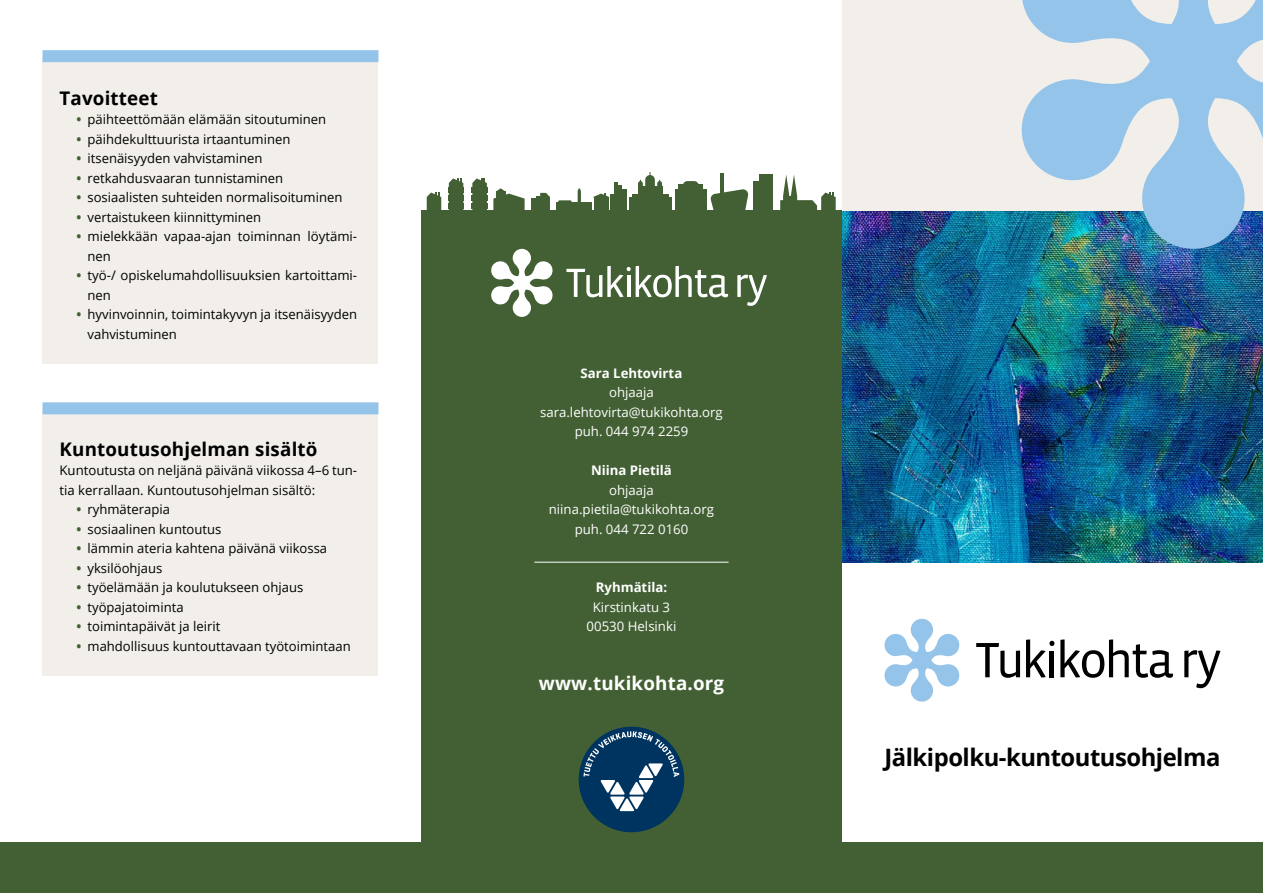
<style>
.page{position:relative;width:1263px;height:893px;background:#fff}
.page>*{position:absolute;margin:0;border:0;box-sizing:border-box;transform-origin:0 0}
.t1{font:700 24px "Open Sans";letter-spacing:-.02em;color:#000}
.t2{font:700 18.75px "Open Sans";letter-spacing:.01em;color:#000}
.t3{font:700 18.75px "Open Sans";letter-spacing:.01em;color:#fff}
.t4{font:13.2px/19.5px "Open Sans";color:#000}
.t5{font:13.2px/19.5px "Open Sans";color:#fff;text-align:center}
.t6{font:700 13.2px "Open Sans";color:#fff}
.s1{font-weight:700;color:#436034}
</style>
<div class="page">
<div style="left:0;top:842px;width:1263px;height:51px;background:#436034"></div>
<img style="left:842px;top:211px;width:421px;height:351px">
<div style="left:421px;top:211px;width:421px;height:682px;background:#436034"></div>
<div style="left:842px;top:0;width:421px;height:211px;background:#f2efea"></div>
<div style="left:43px;top:56px;width:335px;height:308px;background:#f2efea"></div>
<div style="left:43px;top:50px;width:335px;height:12px;background:#95c4eb"></div>
<div style="left:43px;top:408px;width:335px;height:268px;background:#f2efea"></div>
<div style="left:43px;top:402px;width:335px;height:12px;background:#95c4eb"></div>
<svg style="left:579px;top:727px;width:105px;height:105px"></svg>
<svg style="left:884px;top:619px;width:76px;height:83px"></svg>
<svg style="left:1184px;top:650px;width:36px;height:38px"></svg>
<svg style="left:1060px;top:639px;width:113px;height:39px"></svg>
<svg style="left:1026px;top:639px;width:28px;height:38px"></svg>
<svg style="left:976px;top:643px;width:44px;height:35px"></svg>
<svg style="left:491px;top:249px;width:62px;height:68px"></svg>
<svg style="left:737px;top:275px;width:30px;height:31px"></svg>
<svg style="left:566px;top:266px;width:162px;height:31px"></svg>
<div style="left:638px;top:187px;width:24px;height:24px;background:#436034"></div>
<svg style="left:638px;top:175px;width:24px;height:12px"></svg>
<div style="left:631px;top:194px;width:37px;height:9px;background:#436034"></div>
<div style="left:629px;top:197px;width:42px;height:14px;background:#436034"></div>
<div style="left:620px;top:190px;width:7px;height:21px;background:#436034"></div>
<div style="left:614px;top:185px;width:8px;height:26px;background:#436034"></div>
<div style="left:611px;top:194px;width:9px;height:17px;background:#436034"></div>
<div style="left:594px;top:197px;width:14px;height:14px;background:#436034"></div>
<svg style="left:593px;top:183px;width:25px;height:14px"></svg>
<div style="left:556px;top:203px;width:36px;height:8px;background:#436034"></div>
<div style="left:558px;top:200px;width:14px;height:5px;background:#436034;border-radius:2px"></div>
<svg style="left:578px;top:188px;width:3px;height:15px"></svg>
<svg style="left:540px;top:193px;width:10px;height:18px"></svg>
<div style="left:536px;top:196px;width:7px;height:15px;background:#436034"></div>
<div style="left:531px;top:199px;width:11px;height:12px;background:#436034"></div>
<div style="left:675px;top:190px;width:31px;height:21px;background:#436034"></div>
<div style="left:678px;top:185px;width:25px;height:14px;background:#436034"></div>
<div style="left:683px;top:181px;width:16px;height:9px;background:#436034;border-radius:5px"></div>
<hr style="left:720px;top:173px;width:3px;height:38px;background:#436034">
<svg style="left:710px;top:189px;width:39px;height:22px"></svg>
<div style="left:753px;top:181px;width:12px;height:30px;background:#436034"></div>
<div style="left:759px;top:174px;width:14px;height:37px;background:#436034"></div>
<svg style="left:780px;top:175px;width:56px;height:36px"></svg>
<svg style="left:427px;top:193px;width:14px;height:18px"></svg>
<svg style="left:471px;top:178px;width:54px;height:33px"></svg>
<svg style="left:448px;top:178px;width:16px;height:33px"></svg>
<svg style="left:1014px;top:0;width:249px;height:249px;fill:#95c4eb"></svg>
<hr style="left:534px;top:562px;width:195px;height:1px;background:#fff">
<h2 class="t2" style="left:60px;top:84px;width:100px">Tavoitteet</h2>
<p class="t4" style="left:77px;top:109px;width:251px"><span class="s1">•</span> päihteettömään elämään sitoutuminen</p>
<p class="t4" style="left:77px;top:129px;width:215px"><span class="s1">•</span> päihdekulttuurista irtaantuminen</p>
<p class="t4" style="left:77px;top:148px;width:187px"><span class="s1">•</span> itsenäisyyden vahvistaminen</p>
<p class="t4" style="left:77px;top:168px;width:208px"><span class="s1">•</span> retkahdusvaaran tunnistaminen</p>
<p class="t4" style="left:77px;top:187px;width:267px"><span class="s1">•</span> sosiaalisten suhteiden normalisoituminen</p>
<p class="t4" style="left:77px;top:207px;width:186px"><span class="s1">•</span> vertaistukeen kiinnittyminen</p>
<p class="t4" style="left:88px;top:226px;width:271px;text-indent:-11px"><span class="s1">•</span> mielekkään vapaa-ajan toiminnan löytämi&shy;nen</p>
<p class="t4" style="left:88px;top:265px;width:271px;text-indent:-11px"><span class="s1">•</span> työ-/ opiskelumahdollisuuksien kartoittami&shy;nen</p>
<p class="t4" style="left:88px;top:304px;width:271px;text-indent:-11px"><span class="s1">•</span> hyvinvoinnin, toimintakyvyn ja itsenäisyyden vahvistuminen</p>
<h2 class="t2" style="left:60px;top:435px;width:259px">Kuntoutusohjelman sisältö</h2>
<p class="t4" style="left:60px;top:460px;width:299px">Kuntoutusta on neljänä päivänä viikossa 4–6 tun&shy;tia kerrallaan. Kuntoutusohjelman sisältö:</p>
<p class="t4" style="left:77px;top:499px;width:95px"><span class="s1">•</span> ryhmäterapia</p>
<p class="t4" style="left:77px;top:519px;width:146px"><span class="s1">•</span> sosiaalinen kuntoutus</p>
<p class="t4" style="left:77px;top:538px;width:252px"><span class="s1">•</span> lämmin ateria kahtena päivänä viikossa</p>
<p class="t4" style="left:77px;top:558px;width:87px"><span class="s1">•</span> yksilöohjaus</p>
<p class="t4" style="left:77px;top:577px;width:228px"><span class="s1">•</span> työelämään ja koulutukseen ohjaus</p>
<p class="t4" style="left:77px;top:597px;width:109px"><span class="s1">•</span> työpajatoiminta</p>
<p class="t4" style="left:77px;top:616px;width:145px"><span class="s1">•</span> toimintapäivät ja leirit</p>
<p class="t4" style="left:77px;top:636px;width:276px"><span class="s1">•</span> mahdollisuus kuntouttavaan työtoimintaan</p>
<p class="t6" style="left:581px;top:363px;width:103px">Sara Lehtovirta</p>
<p class="t5" style="left:540px;top:382px;width:184px">ohjaaja sara.lehtovirta@tukikohta.org puh. 044 974 2259</p>
<p class="t6" style="left:591px;top:461px;width:82px">Niina Pietilä</p>
<p class="t5" style="left:549px;top:480px;width:167px">ohjaaja niina.pietila@tukikohta.org puh. 044 722 0160</p>
<p class="t6" style="left:596px;top:578px;width:73px">Ryhmätila:</p>
<p class="t5" style="left:587px;top:597px;width:91px">Kirstinkatu 3<br>00530 Helsinki</p>
<h2 class="t3" style="left:539px;top:669px;width:187px">www.tukikohta.org</h2>
<h1 class="t1" style="left:884px;top:740px;width:337px">Jälkipolku-kuntoutusohjelma</h1>
</div>
